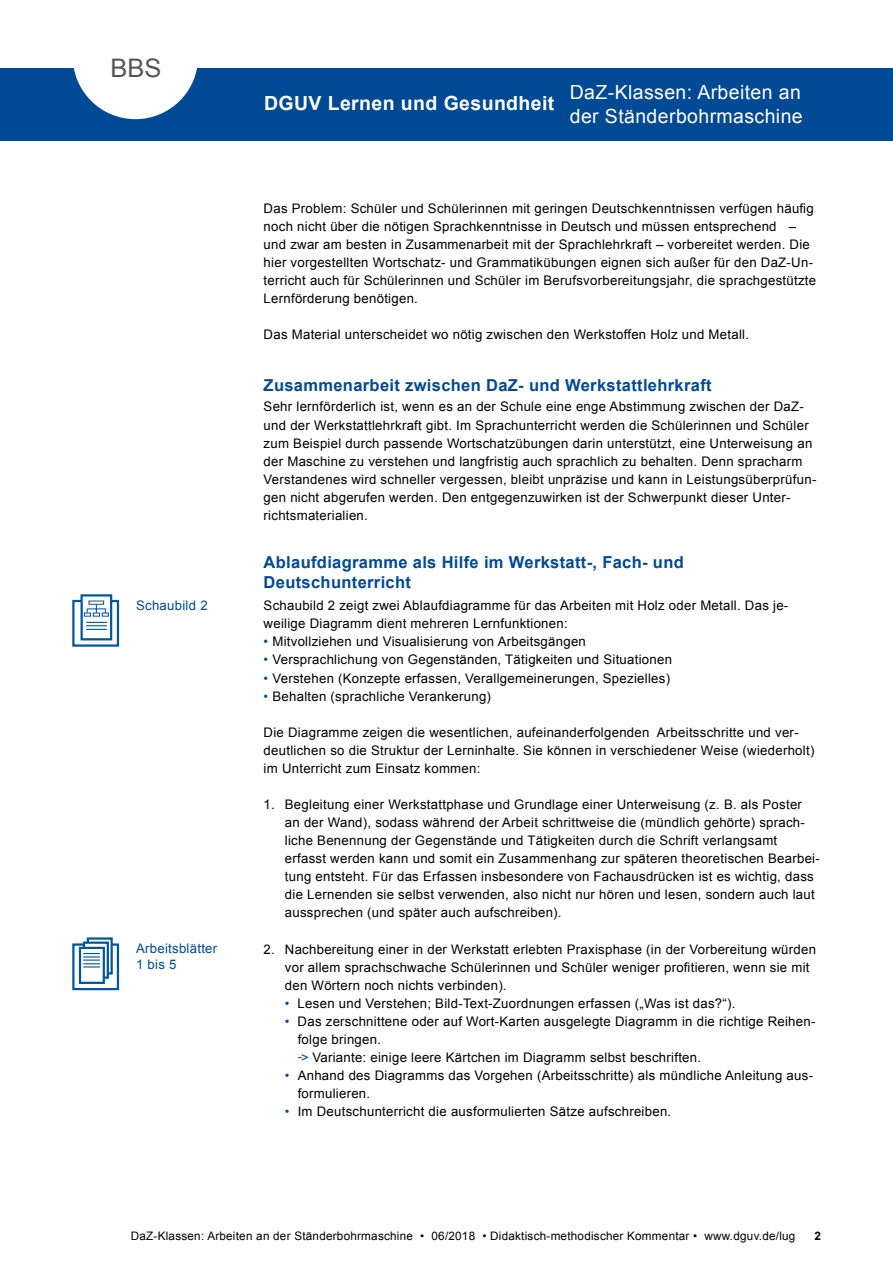
<style>
.page{position:relative;width:893px;height:1263px;background:#fff}
.page>*{position:absolute;margin:0;border:0;box-sizing:border-box;transform-origin:0 0}
.t1{font:25.5px "Arial";color:#555}
.t2{font:19.5px/23.4px "Arial";letter-spacing:.02em;color:#fff}
.t3{font:700 19.5px "Arial";letter-spacing:.02em;color:#fff}
.t4{font:700 16.5px/19.8px "Arial";letter-spacing:.02em;color:#004994}
.t5{font:13.2px/18px "Arial";letter-spacing:.02em;color:#000}
.t6{font:13.2px/15.9px "Arial";letter-spacing:.02em;color:#004994}
.t7{font:11.7px "Arial";letter-spacing:.02em;color:#000}
.t8{font:700 11.7px "Arial";color:#000}
.s1{color:#004994}
</style>
<div class="page">
<div style="left:0;top:68px;width:893px;height:72px;background:#004994"></div>
<svg style="left:73px;top:68px;width:124px;height:51px"></svg>
<div style="left:73px;top:601px;width:45px;height:44px;background:linear-gradient(to right,#fff,#fff)"></div>
<div style="left:72px;top:600px;width:47px;height:46px;border:2px solid #00559c"></div>
<div style="left:82px;top:595px;width:29px;height:44px;background:#fff"></div>
<div style="left:81px;top:594px;width:31px;height:46px;border:2px solid #00559c"></div>
<svg style="left:86px;top:622px;width:21px;height:8px"></svg>
<svg style="left:89px;top:601px;width:15px;height:3px"></svg>
<svg style="left:84px;top:604px;width:25px;height:12px"></svg>
<div style="left:72px;top:943px;width:47px;height:47px;border:2px solid #00559c"></div>
<div style="left:88px;top:938px;width:24px;height:35px;background:#fff"></div>
<div style="left:87px;top:937px;width:26px;height:37px;border:2px solid #00559c"></div>
<svg style="left:83px;top:941px;width:26px;height:38px"></svg>
<div style="left:79px;top:947px;width:26px;height:37px;background:#fff;border:2px solid #00559c"></div>
<svg style="left:83px;top:953px;width:17px;height:14px"></svg>
<h1 class="t1" style="left:110px;top:51px;width:53px">BBS</h1>
<p class="t6" style="left:136px;top:597px;width:73px">Schaubild 2</p>
<p class="t6" style="left:136px;top:940px;width:83px">Arbeitsblätter<br>1 bis 5</p>
<h2 class="t3" style="left:264px;top:90px;width:292px">DGUV Lernen und Gesundheit</h2>
<h2 class="t2" style="left:570px;top:81px;width:234px">DaZ-Klassen: Arbeiten an der Ständerbohrmaschine</h2>
<p class="t5" style="left:264px;top:199px;width:554px">Das Problem: Schüler und Schülerinnen mit geringen Deutschkenntnissen verfügen häufig noch nicht über die nötigen Sprachkenntnisse in Deutsch und müssen entsprechend – und zwar am besten in Zusammenarbeit mit der Sprachlehrkraft – vorbereitet werden. Die hier vorgestellten Wortschatz- und Grammatikübungen eignen sich außer für den DaZ-Un&shy;terricht auch für Schülerinnen und Schüler im Berufsvorbereitungsjahr, die sprachgestützte Lernförderung benötigen.</p>
<p class="t5" style="left:264px;top:326px;width:487px">Das Material unterscheidet wo nötig zwischen den Werkstoffen Holz und Metall.</p>
<p class="t4" style="left:264px;top:375px;width:450px">Zusammenarbeit zwischen DaZ- und Werkstattlehrkraft</p>
<p class="t5" style="left:264px;top:398px;width:554px">Sehr lernförderlich ist, wenn es an der Schule eine enge Abstimmung zwischen der DaZ&shy;und der Werkstattlehrkraft gibt. Im Sprachunterricht werden die Schülerinnen und Schüler zum Beispiel durch passende Wortschatzübungen darin unterstützt, eine Unterweisung an der Maschine zu verstehen und langfristig auch sprachlich zu behalten. Denn spracharm Verstandenes wird schneller vergessen, bleibt unpräzise und kann in Leistungsüberprüfun&shy;gen nicht abgerufen werden. Den entgegenzuwirken ist der Schwerpunkt dieser Unter&shy;richtsmaterialien.</p>
<p class="t4" style="left:264px;top:553px;width:422px">Ablaufdiagramme als Hilfe im Werkstatt-, Fach- und<br>Deutschunterricht</p>
<p class="t5" style="left:264px;top:597px;width:526px">Schaubild 2 zeigt zwei Ablaufdiagramme für das Arbeiten mit Holz oder Metall. Das je&shy;weilige Diagramm dient mehreren Lernfunktionen:</p>
<p class="t5" style="left:264px;top:633px;width:324px"><span class="s1">•</span> Mitvollziehen und Visualisierung von Arbeitsgängen</p>
<p class="t5" style="left:264px;top:651px;width:410px"><span class="s1">•</span> Versprachlichung von Gegenständen, Tätigkeiten und Situationen</p>
<p class="t5" style="left:264px;top:669px;width:408px"><span class="s1">•</span> Verstehen (Konzepte erfassen, Verallgemeinerungen, Spezielles)</p>
<p class="t5" style="left:264px;top:687px;width:229px"><span class="s1">•</span> Behalten (sprachliche Verankerung)</p>
<p class="t5" style="left:264px;top:723px;width:552px">Die Diagramme zeigen die wesentlichen, aufeinanderfolgenden Arbeitsschritte und ver&shy;deutlichen so die Struktur der Lerninhalte. Sie können in verschiedener Weise (wiederholt) im Unterricht zum Einsatz kommen:</p>
<p class="t5" style="left:285px;top:795px;width:536px;text-indent:-21px">1. Begleitung einer Werkstattphase und Grundlage einer Unterweisung (z. B. als Poster an der Wand), sodass während der Arbeit schrittweise die (mündlich gehörte) sprach&shy;liche Benennung der Gegenstände und Tätigkeiten durch die Schrift verlangsamt erfasst werden kann und somit ein Zusammenhang zur späteren theoretischen Bearbei&shy;tung entsteht. Für das Erfassen insbesondere von Fachausdrücken ist es wichtig, dass die Lernenden sie selbst verwenden, also nicht nur hören und lesen, sondern auch laut aussprechen (und später auch aufschreiben).</p>
<p class="t5" style="left:285px;top:940px;width:533px;text-indent:-21px">2. Nachbereitung einer in der Werkstatt erlebten Praxisphase (in der Vorbereitung würden vor allem sprachschwache Schülerinnen und Schüler weniger profitieren, wenn sie mit den Wörtern noch nichts verbinden).</p>
<p class="t5" style="left:285px;top:994px;width:452px"><span class="s1">•</span> Lesen und Verstehen; Bild-Text-Zuordnungen erfassen („Was ist das?“).</p>
<p class="t5" style="left:298px;top:1012px;width:519px;text-indent:-13px"><span class="s1">•</span> Das zerschnittene oder auf Wort-Karten ausgelegte Diagramm in die richtige Reihen&shy;folge bringen.<br><span class="s1">-&gt;</span> Variante: einige leere Kärtchen im Diagramm selbst beschriften.</p>
<p class="t5" style="left:298px;top:1067px;width:517px;text-indent:-13px"><span class="s1">•</span> Anhand des Diagramms das Vorgehen (Arbeitsschritte) als mündliche Anleitung aus&shy;formulieren.</p>
<p class="t5" style="left:285px;top:1103px;width:388px"><span class="s1">•</span> Im Deutschunterricht die ausformulierten Sätze aufschreiben.</p>
<p class="t7" style="left:131px;top:1228px;width:666px">DaZ-Klassen: Arbeiten an der Ständerbohrmaschine • 06/2018 • Didaktisch-methodischer Kommentar • www.dguv.de/lug</p>
<p class="t8" style="left:815px;top:1228px;width:8px">2</p>
</div>
